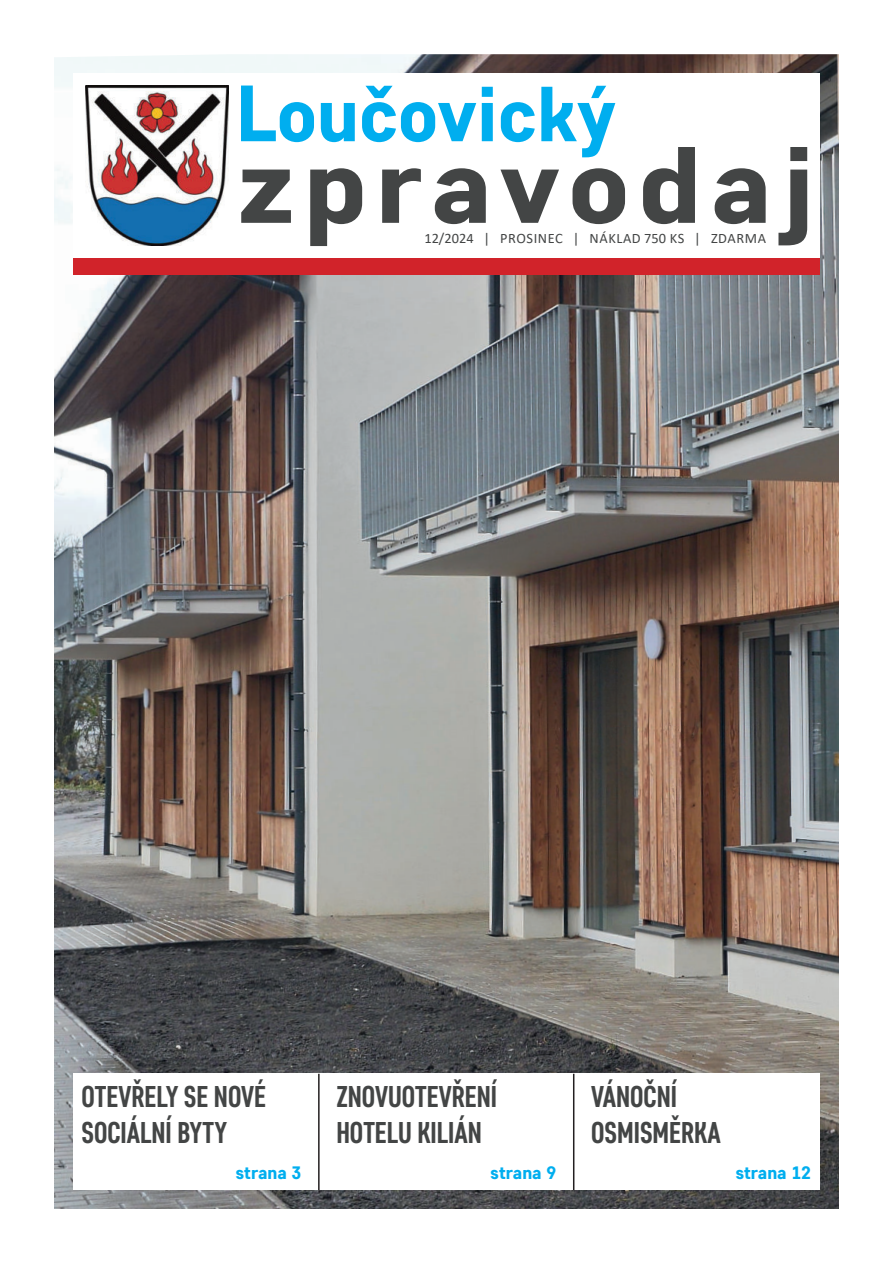
<style>
.page{position:relative;width:893px;height:1263px;background:#fff}
.page>*{position:absolute;margin:0;border:0;box-sizing:border-box;transform-origin:0 0}
.t1{font:800 106.5px "Core Sans D65";letter-spacing:.075em;color:#434545;scale:1.1 1}
.t2{font:800 76.5px "Core Sans D65";color:#00aeef}
.t3{font:700 30px/36px "Core Sans D57 Cn";color:#434545}
.t4{font:800 18px "Core Sans D65";color:#00aeef}
.t5{font:14.4px "Calibri";letter-spacing:.04em;color:#434545}
.s1{font-size:79.5px}
</style>
<div class="page">
<img style="left:54px;top:54px;width:785px;height:1155px">
<div style="left:73px;top:73px;width:747px;height:185px;background:#fff"></div>
<img style="left:86px;top:86px;width:143px;height:160px">
<div style="left:73px;top:258px;width:747px;height:17px;background:#d1232a"></div>
<div style="left:73px;top:1074px;width:747px;height:116px;background:#fff"></div>
<hr style="left:318px;top:1074px;width:2px;height:116px;background:#231f20">
<hr style="left:573px;top:1074px;width:1px;height:116px;background:#231f20">
<h2 class="t2" style="left:236px;top:71px;width:381px"><span class="s1">L</span>oučovický</h2>
<h1 class="t1" style="left:237px;top:124px;width:527px">zpravodaj</h1>
<p class="t5" style="left:424px;top:231px;width:343px">12/2024 | PROSINEC | NÁKLAD 750 KS | ZDARMA</p>
<p class="t3" style="left:81px;top:1078px;width:186px">OTEVŘELY SE NOVÉ<br>SOCIÁLNÍ BYTY</p>
<p class="t4" style="left:235px;top:1162px;width:67px">strana 3</p>
<p class="t3" style="left:336px;top:1078px;width:162px">ZNOVUOTEVŘENÍ<br>HOTELU KILIÁN</p>
<p class="t4" style="left:490px;top:1162px;width:67px">strana 9</p>
<p class="t3" style="left:591px;top:1078px;width:131px">VÁNOČNÍ<br>OSMISMĚRKA</p>
<p class="t4" style="left:735px;top:1162px;width:77px">strana 12</p>
</div>
